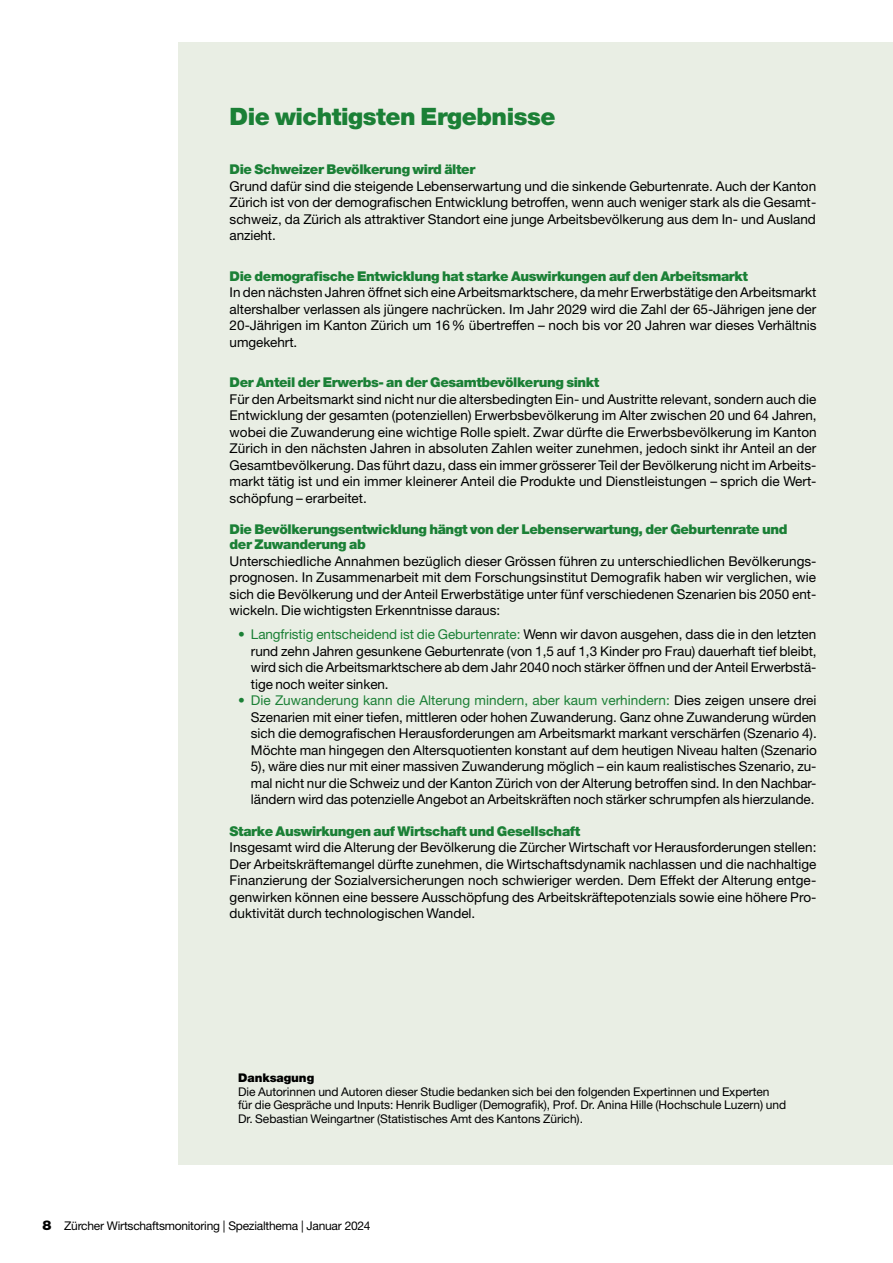
<style>
.page{position:relative;width:893px;height:1263px;background:#fff}
.page>*{position:absolute;margin:0;border:0;box-sizing:border-box;transform-origin:0 0}
.t1{font:900 24px "Helvetica Neue LT Std";letter-spacing:-.02em;color:#1b8036}
.t2{font:13.5px/16.5px "Helvetica Neue LT Std";color:#000;text-align:justify}
.t3{font:900 13.5px/15px "Helvetica Neue LT Std";letter-spacing:-.03em;color:#1b8036}
.t4{font:12px/13.5px "Helvetica Neue LT Std";letter-spacing:-.005em;color:#000}
.t5{font:900 12px "Helvetica Neue LT Std";letter-spacing:-.005em;color:#000}
.s1{color:#1b8036}
.s2{font-weight:900;font-size:13.5px}
</style>
<div class="page">
<div style="left:179px;top:43px;width:714px;height:1122px;background:#e9eee4"></div>
<h1 class="t1" style="left:230px;top:102px;width:327px">Die wichtigsten Ergebnisse</h1>
<p class="t3" style="left:230px;top:162px;width:247px">Die Schweizer Bevölkerung wird älter</p>
<p class="t2" style="left:230px;top:178px;width:588px">Grund dafür sind die steigende Lebenserwartung und die sinkende Geburtenrate. Auch der Kanton Zürich ist von der demografischen Entwicklung betroffen, wenn auch weniger stark als die Gesamt&shy;schweiz, da Zürich als attraktiver Standort eine junge Arbeitsbevölkerung aus dem In- und Ausland anzieht.</p>
<p class="t3" style="left:230px;top:269px;width:520px">Die demografische Entwicklung hat starke Auswirkungen auf den Arbeitsmarkt</p>
<p class="t2" style="left:230px;top:284px;width:588px">In den nächsten Jahren öffnet sich eine Arbeitsmarktschere, da mehr Erwerbstätige den Arbeitsmarkt altershalber verlassen als jüngere nachrücken. Im Jahr 2029 wird die Zahl der 65-Jährigen jene der 20-Jährigen im Kanton Zürich um 16% übertreffen – noch bis vor 20 Jahren war dieses Verhältnis umgekehrt.</p>
<p class="t3" style="left:230px;top:375px;width:371px">Der Anteil der Erwerbs- an der Gesamtbevölkerung sinkt</p>
<p class="t2" style="left:230px;top:391px;width:589px">Für den Arbeitsmarkt sind nicht nur die altersbedingten Ein- und Austritte relevant, sondern auch die Entwicklung der gesamten (potenziellen) Erwerbsbevölkerung im Alter zwischen 20 und 64 Jahren, wobei die Zuwanderung eine wichtige Rolle spielt. Zwar dürfte die Erwerbsbevölkerung im Kanton Zürich in den nächsten Jahren in absoluten Zahlen weiter zunehmen, jedoch sinkt ihr Anteil an der Gesamtbevölkerung. Das führt dazu, dass ein immer grösserer Teil der Bevölkerung nicht im Arbeits&shy;markt tätig ist und ein immer kleinerer Anteil die Produkte und Dienstleistungen – sprich die Wert&shy;schöpfung – erarbeitet.</p>
<p class="t3" style="left:230px;top:522px;width:559px">Die Bevölkerungsentwicklung hängt von der Lebenserwartung, der Geburtenrate und der Zuwanderung ab</p>
<p class="t2" style="left:230px;top:553px;width:588px">Unterschiedliche Annahmen bezüglich dieser Grössen führen zu unterschiedlichen Bevölkerungs&shy;prognosen. In Zusammenarbeit mit dem Forschungsinstitut Demografik haben wir verglichen, wie sich die Bevölkerung und der Anteil Erwerbstätige unter fünf verschiedenen Szenarien bis 2050 ent&shy;wickeln. Die wichtigsten Erkenntnisse daraus:</p>
<p class="t2" style="left:251px;top:626px;width:567px;text-indent:-13px"><span class="s1">• Langfristig entscheidend ist die Geburtenrate:</span> Wenn wir davon ausgehen, dass die in den letzten rund zehn Jahren gesunkene Geburtenrate (von 1,5 auf 1,3 Kinder pro Frau) dauerhaft tief bleibt, wird sich die Arbeitsmarktschere ab dem Jahr 2040 noch stärker öffnen und der Anteil Erwerbstä&shy;tige noch weiter sinken.</p>
<p class="t2" style="left:251px;top:692px;width:567px;text-indent:-13px"><span class="s1">• Die Zuwanderung kann die Alterung mindern, aber kaum verhindern:</span> Dies zeigen unsere drei Szenarien mit einer tiefen, mittleren oder hohen Zuwanderung. Ganz ohne Zuwanderung würden sich die demografischen Herausforderungen am Arbeitsmarkt markant verschärfen (Szenario 4).<br>Möchte man hingegen den Altersquotienten konstant auf dem heutigen Niveau halten (Szenario 5), wäre dies nur mit einer massiven Zuwanderung möglich – ein kaum realistisches Szenario, zu&shy;mal nicht nur die Schweiz und der Kanton Zürich von der Alterung betroffen sind. In den Nachbar&shy;ländern wird das potenzielle Angebot an Arbeitskräften noch stärker schrumpfen als hierzulande.</p>
<p class="t3" style="left:230px;top:823px;width:352px">Starke Auswirkungen auf Wirtschaft und Gesellschaft</p>
<p class="t2" style="left:230px;top:839px;width:588px">Insgesamt wird die Alterung der Bevölkerung die Zürcher Wirtschaft vor Herausforderungen stellen:<br>Der Arbeitskräftemangel dürfte zunehmen, die Wirtschaftsdynamik nachlassen und die nachhaltige Finanzierung der Sozialversicherungen noch schwieriger werden. Dem Effekt der Alterung entge&shy;genwirken können eine bessere Ausschöpfung des Arbeitskräftepotenzials sowie eine höhere Pro&shy;duktivität durch technologischen Wandel.</p>
<p class="t5" style="left:238px;top:1071px;width:78px">Danksagung</p>
<p class="t4" style="left:238px;top:1085px;width:550px">Die Autorinnen und Autoren dieser Studie bedanken sich bei den folgenden Expertinnen und Experten für die Gespräche und Inputs: Henrik Budliger (Demografik), Prof. Dr. Anina Hille (Hochschule Luzern) und<br>Dr. Sebastian Weingartner (Statistisches Amt des Kantons Zürich).</p>
<p class="t4" style="left:43px;top:1219px;width:330px"><span class="s2">8</span> Zürcher Wirtschaftsmonitoring | Spezialthema | Januar 2024</p>
</div>
